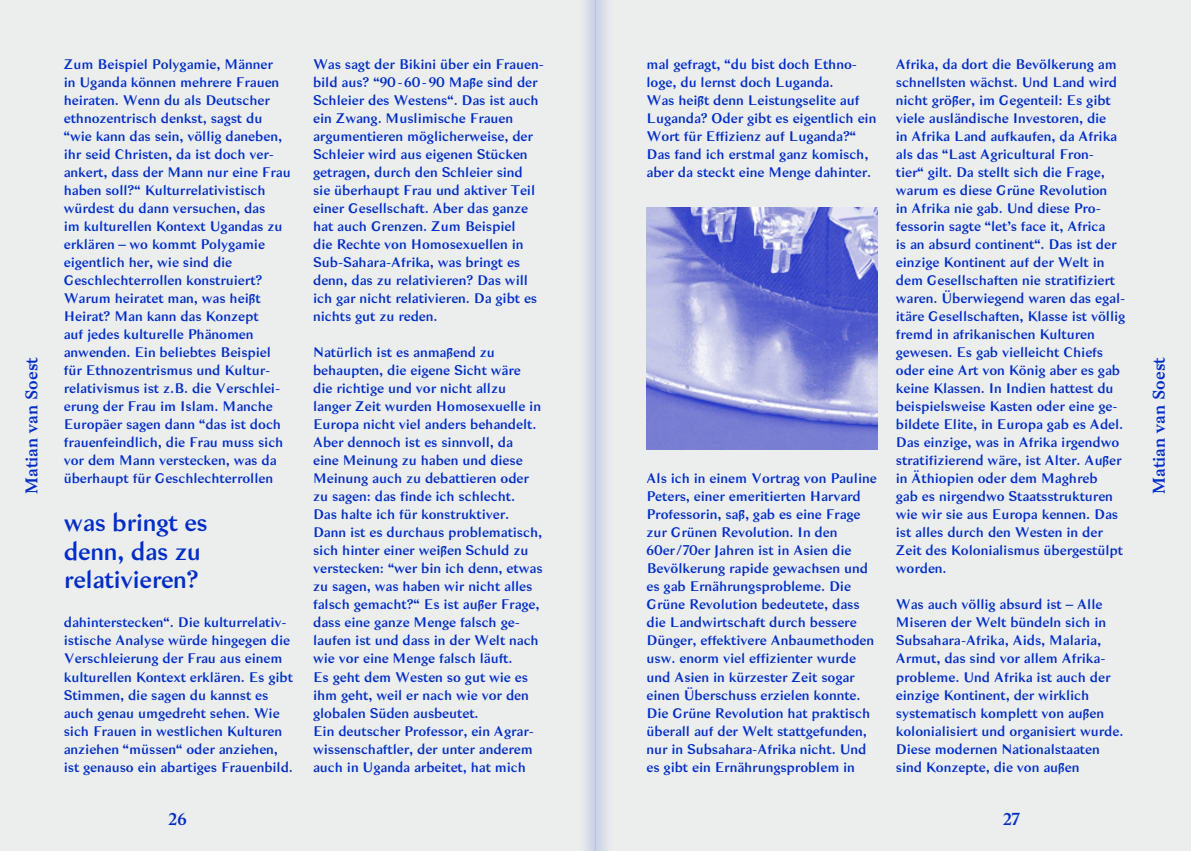
<style>
.page{position:relative;width:1191px;height:851px;background:#fff}
.page>*{position:absolute;margin:0;border:0;box-sizing:border-box;transform-origin:0 0}
.Highlights_Fließtext{font:24px "Bagnard Sans";letter-spacing:-.015em;color:#002dc8}
.Interviewpartner_Ran{font:16.5px "Bagnard";color:#002dc8}
.Fließtext{font:13.5px/18px "Bagnard Sans";letter-spacing:-.005em;color:#002dc8}
.s1{font-family:"ISOKE"}
.s2{font-family:"Helvetica"}
</style>
<div class="page">
<div style="left:0;top:0;width:595px;height:850px;background:#eceded"></div>
<div style="left:595px;top:0;width:596px;height:850px;background:#eceded"></div>
<img style="left:646px;top:207px;width:232px;height:242px">
<div style="left:583px;top:0;width:25px;height:850px;background:#002dc8;opacity:.75"></div>
<hr style="left:595px;top:0;width:1px;height:850px;background:#b3c0ee">
<p class="Fließtext" style="left:313px;top:55px;width:232px">Was sagt der Bikini über ein Frauen&shy;bild aus? “90 - 60 - 90 Ma<span class="s1">ß</span>e sind der Schleier des Westens“. Das ist auch ein Zwang. Muslimische Frauen argumentieren möglicherweise, der Schleier wird aus eigenen Stücken getragen, durch den Schleier sind<br>sie überhaupt Frau und aktiver Teil einer Gesellschaft. Aber das ganze hat auch Grenzen. Zum Beispiel<br>die Rechte von Homosexuellen in Sub-Sahara-Afrika, was bringt es denn, das zu relativieren? Das will ich gar nicht relativieren. Da gibt es nichts gut zu reden.</p>
<p class="Fließtext" style="left:313px;top:343px;width:229px">Natürlich ist es anma<span class="s1">ß</span>end zu behaupten, die eigene Sicht wäre die richtige und vor nicht allzu langer Zeit wurden Homosexuelle in Europa nicht viel anders behandelt.</p>
<p class="Fließtext" style="left:313px;top:433px;width:231px">Aber dennoch ist es sinnvoll, da<br>eine Meinung zu haben und diese<br>Meinung auch zu debattieren oder zu sagen: das finde ich schlecht.<br>Das halte ich für konstruktiver.<br>Dann ist es durchaus problematisch, sich hinter einer wei<span class="s1">ß</span>en Schuld zu verstecken: “wer bin ich denn, etwas zu sagen, was haben wir nicht alles falsch gemacht?“ Es ist au<span class="s1">ß</span>er Frage, dass eine ganze Menge falsch ge&shy;laufen ist und dass in der Welt nach wie vor eine Menge falsch läuft.<br>Es geht dem Westen so gut wie es ihm geht, weil er nach wie vor den globalen Süden ausbeutet.</p>
<p class="Fließtext" style="left:313px;top:721px;width:222px;text-align:justify">Ein deutscher Professor, ein Agrar&shy;wissenschaftler, der unter anderem auch in Uganda arbeitet, hat mich</p>
<p class="Fließtext" style="left:646px;top:55px;width:231px">mal gefragt, “du bist doch Ethno&shy;loge, du lernst doch Luganda.<br>Was hei<span class="s1">ß</span>t denn Leistungselite auf Luganda? Oder gibt es eigentlich ein Wort für Effizienz auf Luganda?“ Das fand ich erstmal ganz komisch, aber da steckt eine Menge dahinter.</p>
<p class="Fließtext" style="left:896px;top:55px;width:231px">Afrika, da dort die Bevölkerung am schnellsten wächst. Und Land wird nicht grö<span class="s1">ß</span>er, im Gegenteil: Es gibt viele ausländische Investoren, die<br>in Afrika Land aufkaufen, da Afrika als das “Last Agricultural Fron-<br>tier“ gilt. Da stellt sich die Frage, warum es diese Grüne Revolution<br>in Afrika nie gab. Und diese Pro&shy;fessorin sagte “let’s face it, Africa<br>is an absurd continent“. Das ist der einzige Kontinent auf der Welt in dem Gesellschaften nie stratifiziert waren. Überwiegend waren das egal&shy;itäre Gesellschaften, Klasse ist völlig fremd in afrikanischen Kulturen gewesen. Es gab vielleicht Chiefs oder eine Art von König aber es gab keine Klassen. In Indien hattest du beispielsweise Kasten oder eine ge&shy;bildete Elite, in Europa gab es Adel.<br>Das einzige, was in Afrika irgendwo stratifizierend wäre, ist Alter. Au<span class="s1">ß</span>er in Äthiopien oder dem Maghreb<br>gab es nirgendwo Staatsstrukturen wie wir sie aus Europa kennen. Das ist alles durch den Westen in der Zeit des Kolonialismus übergestülpt worden.</p>
<p class="Fließtext" style="left:896px;top:595px;width:229px">Was auch völlig absurd ist <span class="s2">–</span> Alle Miseren der Welt bündeln sich in Subsahara-Afrika, Aids, Malaria, Armut, das sind vor allem Afrika&shy;probleme. Und Afrika ist auch der einzige Kontinent, der wirklich systematisch komplett von au<span class="s1">ß</span>en kolonialisiert und organisiert wurde.<br>Diese modernen Nationalstaaten sind Konzepte, die von au<span class="s1">ß</span>en</p>
<p class="Fließtext" style="left:64px;top:55px;width:228px">Zum Beispiel Polygamie, Männer<br>in Uganda können mehrere Frauen heiraten. Wenn du als Deutscher ethnozentrisch denkst, sagst du “wie kann das sein, völlig daneben, ihr seid Christen, da ist doch ver&shy;ankert, dass der Mann nur eine Frau haben soll?“ Kulturrelativistisch würdest du dann versuchen, das<br>im kulturellen Kontext Ugandas zu erklären <span class="s2">–</span> wo kommt Polygamie eigentlich her, wie sind die<br>Geschlechterrollen konstruiert?<br>Warum heiratet man, was hei<span class="s1">ß</span>t<br>Heirat? Man kann das Konzept<br>auf jedes kulturelle Phänomen anwenden. Ein beliebtes Beispiel für Ethnozentrismus und Kultur&shy;relativismus ist z.B. die Verschlei&shy;erung der Frau im Islam. Manche<br>Europäer sagen dann “das ist doch frauenfeindlich, die Frau muss sich vor dem Mann verstecken, was da überhaupt für Geschlechterrollen</p>
<p class="Interviewpartner_Ran" style="left:22px;top:493px;width:138px;rotate:-90deg">Matian van Soest</p>
<p class="Interviewpartner_Ran" style="left:1148px;top:493px;width:138px;rotate:-90deg">Matian van Soest</p>
<p class="Highlights_Fließtext" style="left:64px;top:507px;width:145px">was bringt es</p>
<p class="Highlights_Fließtext" style="left:64px;top:536px;width:139px">denn, das zu</p>
<p class="Highlights_Fließtext" style="left:64px;top:565px;width:136px">relativieren?</p>
<p class="Fließtext" style="left:646px;top:469px;width:232px">Als ich in einem Vortrag von Pauline Peters, einer emeritierten Harvard Professorin, sa<span class="s1">ß</span>, gab es eine Frage zur Grünen Revolution. In den<br>60er / 70er Jahren ist in Asien die Bevölkerung rapide gewachsen und es gab Ernährungsprobleme. Die Grüne Revolution bedeutete, dass die Landwirtschaft durch bessere Dünger, effektivere Anbaumethoden usw. enorm viel effizienter wurde und Asien in kürzester Zeit sogar einen Überschuss erzielen konnte.<br>Die Grüne Revolution hat praktisch überall auf der Welt stattgefunden, nur in Subsahara-Afrika nicht. Und es gibt ein Ernährungsproblem in</p>
<p class="Fließtext" style="left:64px;top:613px;width:231px">dahinterstecken“. Die kulturrelativ&shy;istische Analyse würde hingegen die Verschleierung der Frau aus einem kulturellen Kontext erklären. Es gibt Stimmen, die sagen du kannst es auch genau umgedreht sehen. Wie sich Frauen in westlichen Kulturen anziehen “müssen“ oder anziehen, ist genauso ein abartiges Frauenbild.</p>
<p class="Interviewpartner_Ran" style="left:169px;top:808px;width:19px">26</p>
<p class="Interviewpartner_Ran" style="left:1003px;top:808px;width:18px">27</p>
</div>
